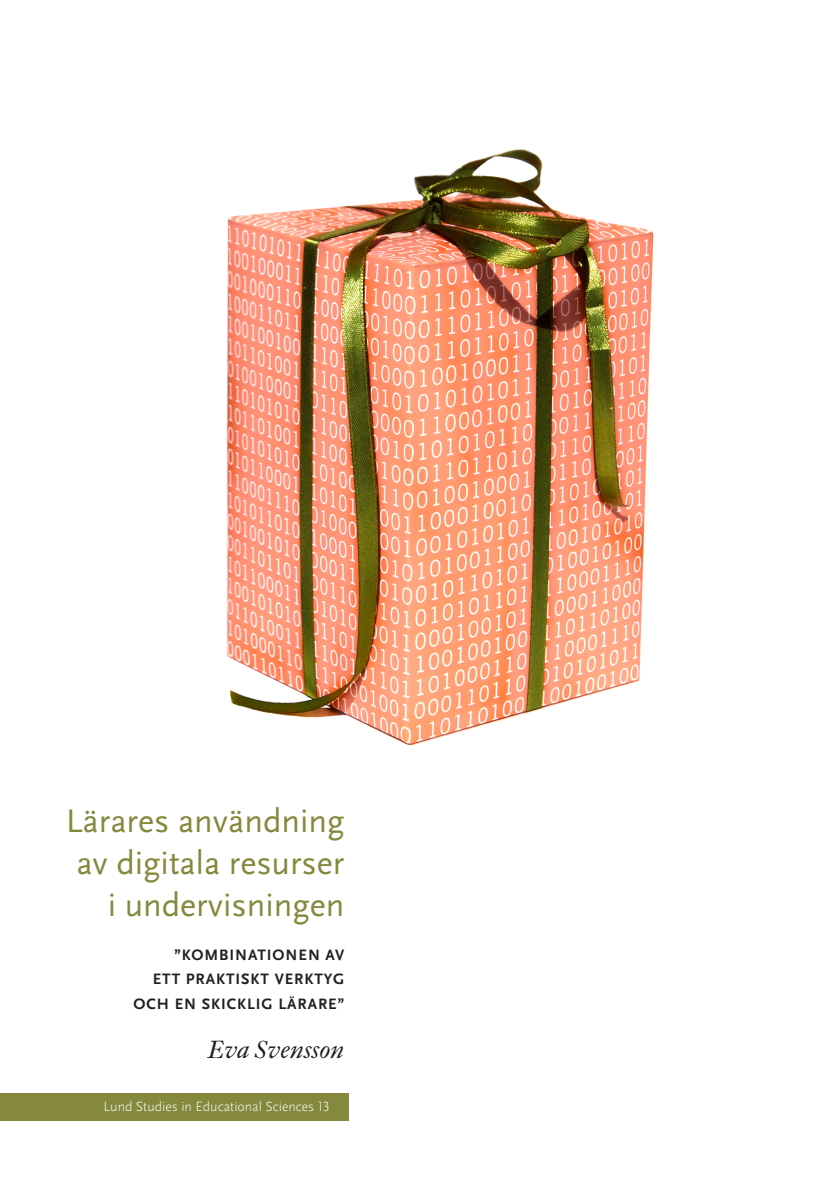
<style>
.page{position:relative;width:829px;height:1185px;background:#fff}
.page>*{position:absolute;margin:0;border:0;box-sizing:border-box;transform-origin:0 0}
.t1{font:34.12px/42px "Scala Sans OT";color:#85893d;text-align:right}
.t2{font:italic 26.25px "Indigo Antiqua Pro Text";color:#231f20}
.t3{font:700 15.75px/24.5px "Scala Sans OT";letter-spacing:.06em;color:#231f20;text-align:right}
.t4{font:300 14px "Scala Sans OT";color:#fff}
</style>
<div class="page">
<img style="left:0;top:149px;width:654px;height:972px">
<div style="left:0;top:1093px;width:348px;height:27px;background:#85893d"></div>
<h1 class="t1" style="left:66px;top:800px;width:280px">Lärares användning av digitala resurser i undervisningen</h1>
<p class="t3" style="left:133px;top:943px;width:212px">”KOMBINATIONEN AV<br>ETT PRAKTISKT VERKTYG<br>OCH EN SKICKLIG LÄRARE”</p>
<h2 class="t2" style="left:208px;top:1034px;width:137px">Eva Svensson</h2>
<p class="t4" style="left:103px;top:1099px;width:227px">Lund Studies in Educational Sciences 13</p>
</div>
